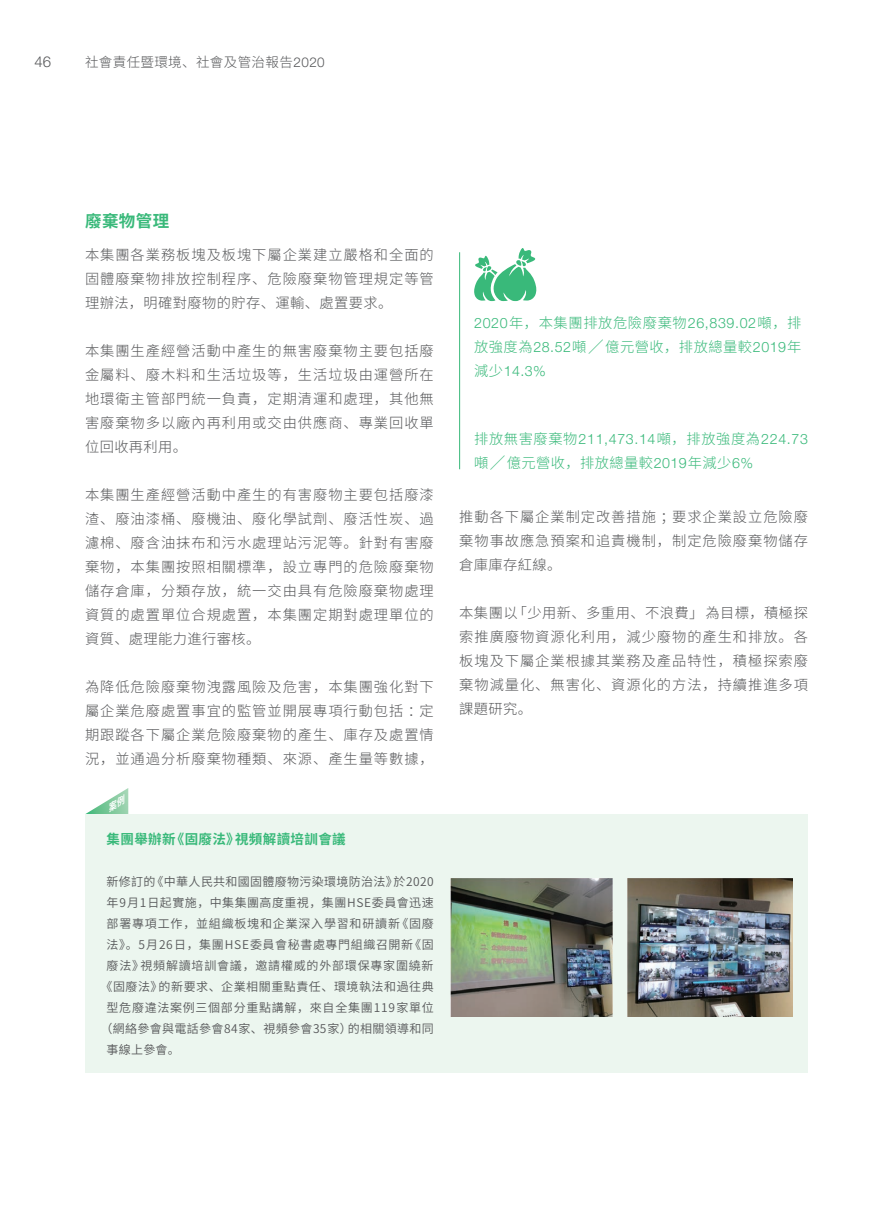
<style>
.page{position:relative;width:893px;height:1212px;background:#fff}
.page>*{position:absolute;margin:0;border:0;box-sizing:border-box;transform-origin:0 0}
.t1{font:700 16.5px "Source Han Sans CN";letter-spacing:.03em;color:#39b97a}
.t2{font:300 15px "Helvetica Neue LT Std";color:#57585a}
.t3{font:300 14.25px/24px "Source Han Sans CN";letter-spacing:.065em;color:#57585a;text-align:justify}
.t4{font:300 14.25px/24px "Source Han Sans CN";letter-spacing:.035em;color:#39b97a}
.t5{font:300 14.25px "Helvetica Neue LT Pro";letter-spacing:.045em;color:#39b97a}
.t6{font:300 13.5px "Source Han Sans CN";letter-spacing:.03em;color:#57585a}
.t7{font:700 13.5px "Source Han Sans CN";letter-spacing:.03em;color:#39b97a}
.t8{font:12px "Source Han Sans CN";letter-spacing:.05em;color:#57585a}
.t9{font:12px "Source Han Sans CN";letter-spacing:.03em;color:#57585a}
.s1{font-family:"Helvetica Neue LT Pro"}
.s2{font-family:"Source Han Sans CN"}
</style>
<div class="page">
<div style="left:85px;top:814px;width:723px;height:259px;background:#ecf6ef"></div>
<hr style="left:459px;top:252px;width:1px;height:217px;background:#39b97a">
<svg style="left:474px;top:248px;width:63px;height:53px"></svg>
<img style="left:451px;top:879px;width:161px;height:138px">
<img style="left:628px;top:879px;width:165px;height:138px">
<svg style="left:85px;top:788px;width:43px;height:26px"></svg>
<p class="t2" style="left:34px;top:53px;width:18px">46</p>
<p class="t6" style="left:85px;top:55px;width:241px">社會責任暨環境、社會及管治報告<span class="s1">2020</span></p>
<p class="t1" style="left:85px;top:212px;width:86px">廢棄物管理</p>
<p class="t3" style="left:85px;top:243px;width:350px">本集團各業務板塊及板塊下屬企業建立嚴格和全面的固體廢棄物排放控制程序、危險廢棄物管理規定等管理辦法，明確對廢物的貯存、運輸、處置要求。</p>
<p class="t3" style="left:85px;top:339px;width:350px">本集團生產經營活動中產生的無害廢棄物主要包括廢金屬料、廢木料和生活垃圾等，生活垃圾由運營所在地環衛主管部門統一負責，定期清運和處理，其他無害廢棄物多以廠內再利用或交由供應商、專業回收單位回收再利用。</p>
<p class="t3" style="left:85px;top:483px;width:350px">本集團生產經營活動中產生的有害廢物主要包括廢漆渣、廢油漆桶、廢機油、廢化學試劑、廢活性炭、過濾棉、廢含油抹布和污水處理站污泥等。針對有害廢棄物，本集團按照相關標準，設立專門的危險廢棄物儲存倉庫，分類存放，統一交由具有危險廢棄物處理資質的處置單位合規處置，本集團定期對處理單位的資質、處理能力進行審核。</p>
<p class="t3" style="left:85px;top:675px;width:350px">為降低危險廢棄物洩露風險及危害，本集團強化對下屬企業危廢處置事宜的監管並開展專項行動包括：定期跟蹤各下屬企業危險廢棄物的產生、庫存及處置情況，並通過分析廢棄物種類、來源、產生量等數據，</p>
<p class="t4" style="left:474px;top:311px;width:329px"><span class="s1">2020</span>年，本集團排放危險廢棄物<span class="s1">26,839.02</span>噸，排放強度為<span class="s1">28.52</span>噸╱億元營收，排放總量較<span class="s1">2019</span>年</p>
<p class="t5" style="left:474px;top:362px;width:73px"><span class="s2">減少</span>14.3%</p>
<p class="t5" style="left:474px;top:430px;width:335px"><span class="s2">排放無害廢棄物</span>211,473.14<span class="s2">噸，排放強度為</span>224.73</p>
<p class="t4" style="left:474px;top:451px;width:281px">噸╱億元營收，排放總量較<span class="s1">2019</span>年減少<span class="s1">6%</span></p>
<p class="t3" style="left:459px;top:505px;width:350px">推動各下屬企業制定改善措施；要求企業設立危險廢棄物事故應急預案和追責機制，制定危險廢棄物儲存倉庫庫存紅線。</p>
<p class="t3" style="left:459px;top:601px;width:350px">本集團以「少用新、多重用、不浪費」為目標，積極探索推廣廢物資源化利用，減少廢物的產生和排放。各板塊及下屬企業根據其業務及產品特性，積極探索廢棄物減量化、無害化、資源化的方法，持續推進多項課題研究。</p>
<p class="t7" style="left:107px;top:831px;width:241px">集團舉辦新《固廢法》視頻解讀培訓會議</p>
<p class="t9" style="left:107px;top:874px;width:329px">新修訂的《中華人民共和國固體廢物污染環境防治法》於2020</p>
<p class="t8" style="left:107px;top:895px;width:329px">年9月1日起實施，中集集團高度重視，集團HSE委員會迅速</p>
<p class="t8" style="left:107px;top:916px;width:329px">部署專項工作，並組織板塊和企業深入學習和研讀新《固廢</p>
<p class="t8" style="left:107px;top:937px;width:329px">法》。5月26日，集團HSE委員會秘書處專門組織召開新《固</p>
<p class="t8" style="left:107px;top:958px;width:329px">廢法》視頻解讀培訓會議，邀請權威的外部環保專家圍繞新</p>
<p class="t8" style="left:101px;top:979px;width:335px">《固廢法》的新要求、企業相關重點責任、環境執法和過往典</p>
<p class="t8" style="left:107px;top:1000px;width:329px">型危廢違法案例三個部分重點講解，來自全集團119家單位</p>
<p class="t9" style="left:101px;top:1021px;width:335px">（網絡參會與電話參會84家、視頻參會35家）的相關領導和同</p>
<p class="t8" style="left:107px;top:1042px;width:75px">事線上參會。</p>
</div>
